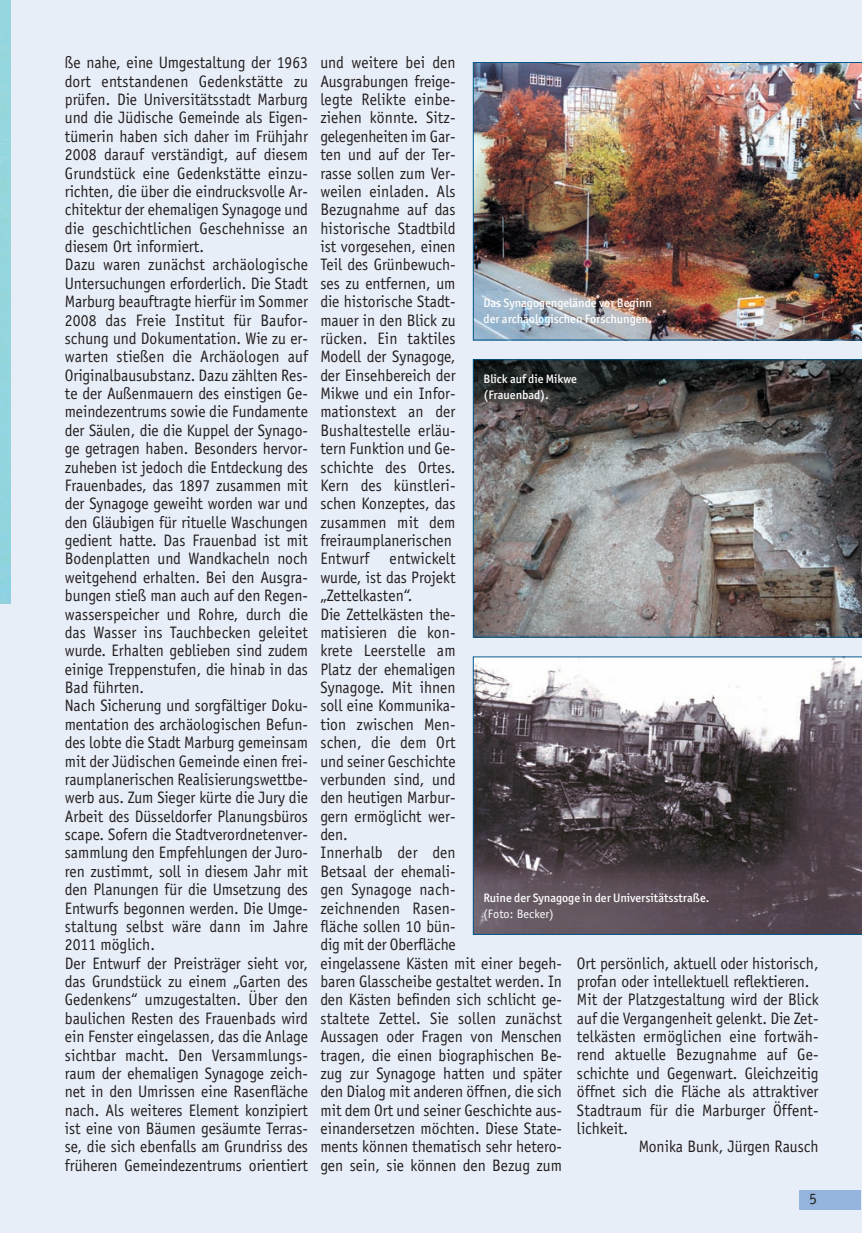
<style>
.page{position:relative;width:863px;height:1234px;background:#fff}
.page>*{position:absolute;margin:0;border:0;box-sizing:border-box;transform-origin:0 0}
.t1{font:16.62px/18.4px "Officina Sans";color:#231f20;scale:.94 1}
.t2{font:15.75px "Officina Sans";color:#231f20}
.t3{font:500 12.25px/15.8px "Officina San ITC";color:#fff}
.s1{font-family:"Officina Sans";font-weight:400}
</style>
<div class="page">
<div style="left:13px;top:0;width:848px;height:1232px;background:#e8eef8"></div>
<svg style="left:473px;top:359px;width:388px;height:278px;background:#757271"></svg>
<img style="left:473px;top:62px;width:388px;height:278px">
<svg style="left:473px;top:657px;width:388px;height:277px;background:#716a6f"></svg>
<div style="left:799px;top:1189px;width:62px;height:20px;background:#95b5de"></div>
<p class="t1" style="left:65px;top:55px;width:260px">ße nahe, eine Umgestaltung der 1963 dort entstandenen Gedenkstätte zu prüfen. Die Universitätsstadt Marburg und die Jüdische Gemeinde als Eigen&shy;tümerin haben sich daher im Frühjahr 2008 darauf verständigt, auf diesem Grundstück eine Gedenkstätte einzu&shy;richten, die über die eindrucksvolle Ar&shy;chitektur der ehemaligen Synagoge und die geschichtlichen Geschehnisse an diesem Ort informiert.<br>Dazu waren zunächst archäologische Untersuchungen erforderlich. Die Stadt Marburg beauftragte hierfür im Sommer 2008 das Freie Institut für Baufor&shy;schung und Dokumentation. Wie zu er&shy;warten stießen die Archäologen auf Originalbausubstanz. Dazu zählten Res&shy;te der Außenmauern des einstigen Ge&shy;meindezentrums sowie die Fundamente der Säulen, die die Kuppel der Synago&shy;ge getragen haben. Besonders hervor&shy;zuheben ist jedoch die Entdeckung des Frauenbades, das 1897 zusammen mit der Synagoge geweiht worden war und den Gläubigen für rituelle Waschungen gedient hatte. Das Frauenbad ist mit Bodenplatten und Wandkacheln noch weitgehend erhalten. Bei den Ausgra&shy;bungen stieß man auch auf den Regen&shy;wasserspeicher und Rohre, durch die das Wasser ins Tauchbecken geleitet wurde. Erhalten geblieben sind zudem einige Treppenstufen, die hinab in das Bad führten.<br>Nach Sicherung und sorgfältiger Doku&shy;mentation des archäologischen Befun&shy;des lobte die Stadt Marburg gemeinsam mit der Jüdischen Gemeinde einen frei&shy;raumplanerischen Realisierungswettbe&shy;werb aus. Zum Sieger kürte die Jury die Arbeit des Düsseldorfer Planungsbüros scape. Sofern die Stadtverordnetenver&shy;sammlung den Empfehlungen der Juro&shy;ren zustimmt, soll in diesem Jahr mit den Planungen für die Umsetzung des Entwurfs begonnen werden. Die Umge&shy;staltung selbst wäre dann im Jahre 2011 möglich.<br>Der Entwurf der Preisträger sieht vor, das Grundstück zu einem „Garten des Gedenkens“ umzugestalten. Über den baulichen Resten des Frauenbads wird ein Fenster eingelassen, das die Anlage sichtbar macht. Den Versammlungs&shy;raum der ehemaligen Synagoge zeich&shy;net in den Umrissen eine Rasenfläche nach. Als weiteres Element konzipiert ist eine von Bäumen gesäumte Terras&shy;se, die sich ebenfalls am Grundriss des früheren Gemeindezentrums orientiert</p>
<p class="t1" style="left:320px;top:55px;width:259px">und weitere bei den<br>Ausgrabungen freige-<br>legte Relikte einbe-<br>ziehen könnte. Sitz-<br>gelegenheiten im Gar-<br>ten und auf der Ter-<br>rasse sollen zum Ver-<br>weilen einladen. Als<br>Bezugnahme auf das<br>historische Stadtbild<br>ist vorgesehen, einen<br>Teil des Grünbewuch-<br>ses zu entfernen, um<br>die historische Stadt-<br>mauer in den Blick zu<br>rücken. Ein taktiles<br>Modell der Synagoge,<br>der Einsehbereich der<br>Mikwe und ein Infor-<br>mationstext an der<br>Bushaltestelle erläu-<br>tern Funktion und Ge-<br>schichte des Ortes.<br>Kern des künstleri-<br>schen Konzeptes, das<br>zusammen mit dem freiraumplanerischen<br>Entwurf entwickelt<br>wurde, ist das Projekt<br>„Zettelkasten“.<br>Die Zettelkästen the-<br>matisieren die kon-<br>krete Leerstelle am<br>Platz der ehemaligen<br>Synagoge. Mit ihnen<br>soll eine Kommunika-<br>tion zwischen Men-<br>schen, die dem Ort<br>und seiner Geschichte<br>verbunden sind, und<br>den heutigen Marbur-<br>gern ermöglicht wer-<br>den.<br>Innerhalb der den<br>Betsaal der ehemali-<br>gen Synagoge nach-<br>zeichnenden Rasen-<br>fläche sollen 10 bün-<br>dig mit der Oberfläche<br>eingelassene Kästen mit einer begeh&shy;baren Glasscheibe gestaltet werden. In den Kästen befinden sich schlicht ge&shy;staltete Zettel. Sie sollen zunächst<br>Aussagen oder Fragen von Menschen tragen, die einen biographischen Be&shy;zug zur Synagoge hatten und später den Dialog mit anderen öffnen, die sich mit dem Ort und seiner Geschichte aus&shy;einandersetzen möchten. Diese State&shy;ments können thematisch sehr hetero&shy;gen sein, sie können den Bezug zum</p>
<p class="t3" style="left:483px;top:296px;width:170px">Das Synagogengelände vor Beginn der archäologischen Forschungen.</p>
<p class="t3" style="left:483px;top:372px;width:95px">Blick auf die Mikwe (Frauenbad).</p>
<p class="t3" style="left:483px;top:891px;width:228px">Ruine der Synagoge in der Universitätsstraße. <span class="s1">(Foto: Becker)</span></p>
<p class="t1" style="left:577px;top:955px;width:259px">Ort persönlich, aktuell oder historisch,</p>
<p class="t1" style="left:577px;top:973px;width:249px">profan oder intellektuell reflektieren.</p>
<p class="t1" style="left:577px;top:992px;width:258px">Mit der Platzgestaltung wird der Blick</p>
<p class="t1" style="left:577px;top:1010px;width:258px">auf die Vergangenheit gelenkt. Die Zet-</p>
<p class="t1" style="left:577px;top:1028px;width:258px">telkästen ermöglichen eine fortwäh-</p>
<p class="t1" style="left:577px;top:1047px;width:258px">rend aktuelle Bezugnahme auf Ge-</p>
<p class="t1" style="left:577px;top:1065px;width:258px">schichte und Gegenwart. Gleichzeitig</p>
<p class="t1" style="left:577px;top:1084px;width:258px">öffnet sich die Fläche als attraktiver</p>
<p class="t1" style="left:577px;top:1102px;width:258px">Stadtraum für die Marburger Öffent-</p>
<p class="t1" style="left:577px;top:1120px;width:56px">lichkeit.</p>
<p class="t1" style="left:638px;top:1139px;width:193px">Monika Bunk, Jürgen Rausch</p>
<p class="t2" style="left:809px;top:1192px;width:9px">5</p>
</div>
